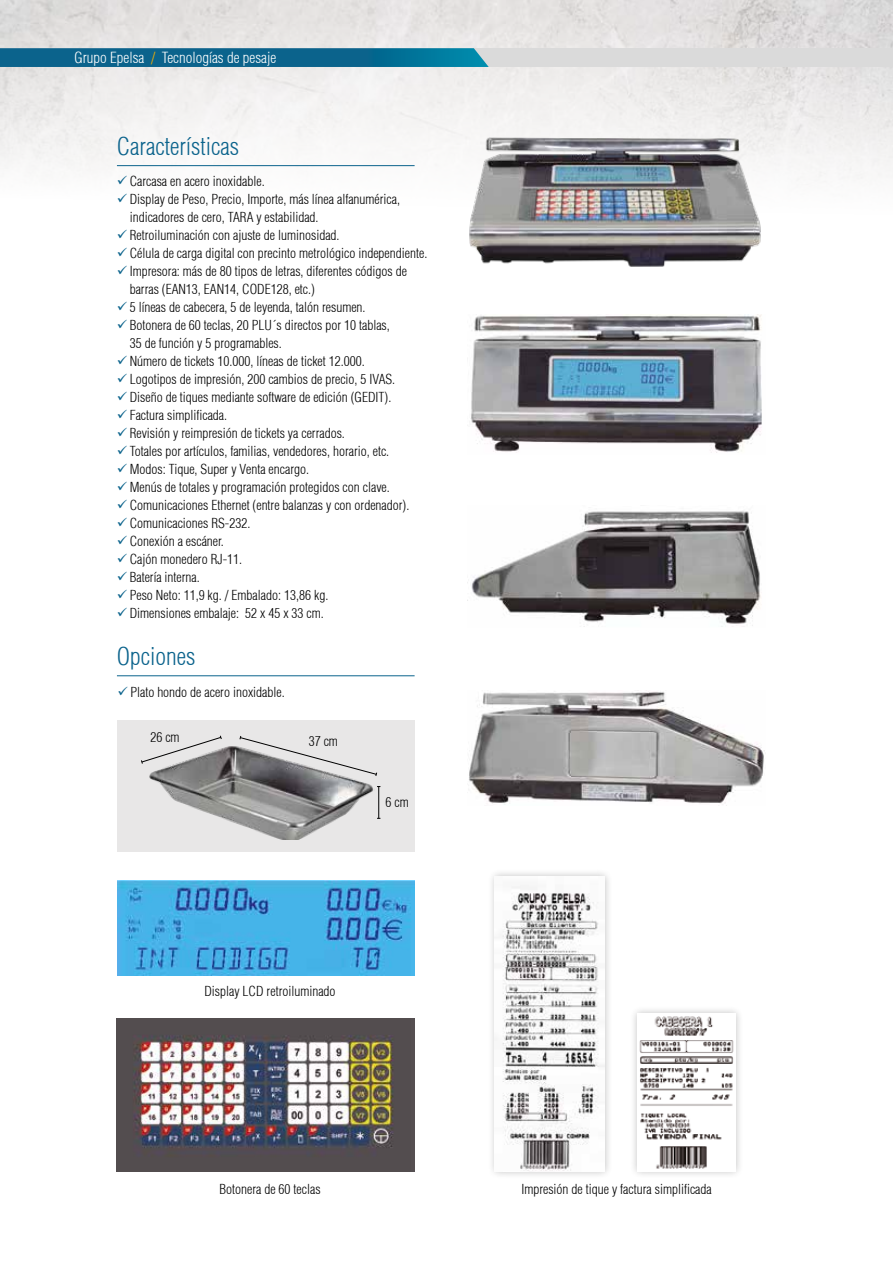
<style>
.page{position:relative;width:893px;height:1263px;background:#fff}
.page>*{position:absolute;margin:0;border:0;box-sizing:border-box;transform-origin:0 0}
.t1{font:300 condensed 24px "Helvetica";color:#0b638c}
.t2{font:300 condensed 15px "Helvetica";color:#fff}
.t3{font:300 condensed 13.5px/18px "Helvetica";color:#000}
.s1{color:#f9b000}
</style>
<div class="page">
<img style="left:0;top:0;width:893px;height:315px">
<img style="left:118px;top:881px;width:297px;height:94px">
<img style="left:117px;top:1018px;width:298px;height:153px">
<hr style="left:117px;top:675px;width:298px;height:1px;background:#0b638c">
<hr style="left:117px;top:165px;width:298px;height:1px;background:#0b638c">
<div style="left:487px;top:868px;width:126px;height:311px;background:#000;opacity:.25"></div>
<img style="left:495px;top:877px;width:110px;height:294px">
<img style="left:471px;top:511px;width:290px;height:116px">
<img style="left:469px;top:690px;width:296px;height:116px">
<img style="left:468px;top:137px;width:297px;height:133px">
<img style="left:471px;top:315px;width:291px;height:138px">
<div style="left:629px;top:1005px;width:115px;height:174px;background:#000;opacity:.25"></div>
<img style="left:637px;top:1013px;width:99px;height:158px">
<div style="left:118px;top:720px;width:297px;height:132px;background:#e8e7e7"></div>
<img style="left:149px;top:746px;width:224px;height:94px">
<svg style="left:239px;top:736px;width:138px;height:41px"></svg>
<svg style="left:141px;top:735px;width:81px;height:29px"></svg>
<hr style="left:378px;top:786px;width:1px;height:32px;background:#000">
<div style="left:0;top:48px;width:893px;height:19px;background:#dadada"></div>
<svg style="left:0;top:48px;width:489px;height:19px;background:#0e6b91"></svg>
<svg style="left:118px;top:176px;width:9px;height:8px"></svg>
<svg style="left:118px;top:194px;width:9px;height:8px"></svg>
<svg style="left:118px;top:229px;width:9px;height:9px"></svg>
<svg style="left:118px;top:247px;width:9px;height:9px"></svg>
<svg style="left:118px;top:265px;width:9px;height:9px"></svg>
<svg style="left:118px;top:301px;width:9px;height:9px"></svg>
<p class="t2" style="left:74px;top:48px;width:203px">Grupo Epelsa <span class="s1">/</span> Tecnologías de pesaje</p>
<h1 class="t1" style="left:117px;top:131px;width:124px">Características</h1>
<p class="t3" style="left:130px;top:172px;width:299px">Carcasa en acero inoxidable.<br>Display de Peso, Precio, Importe, más línea alfanumérica, indicadores de cero, TARA y estabilidad.<br>Retroiluminación con ajuste de luminosidad.<br>Célula de carga digital con precinto metrológico independiente.<br>Impresora: más de 80 tipos de letras, diferentes códigos de barras (EAN13, EAN14, CODE128, etc.)<br>5 líneas de cabecera, 5 de leyenda, talón resumen.<br>Botonera de 60 teclas, 20 PLU´s directos por 10 tablas,<br>35 de función y 5 programables.<br>Número de tickets 10.000, líneas de ticket 12.000.<br>Logotipos de impresión, 200 cambios de precio, 5 IVAS.<br>Diseño de tiques mediante software de edición (GEDIT).<br>Factura simplificada.<br>Revisión y reimpresión de tickets ya cerrados.<br>Totales por artículos, familias, vendedores, horario, etc.<br>Modos: Tique, Super y Venta encargo.<br>Menús de totales y programación protegidos con clave.<br>Comunicaciones Ethernet (entre balanzas y con ordenador).<br>Comunicaciones RS-232.<br>Conexión a escáner.<br>Cajón monedero RJ-11.<br>Batería interna.<br>Peso Neto: 11,9 kg. / Embalado: 13,86 kg.<br>Dimensiones embalaje: 52 x 45 x 33 cm.</p>
<h1 class="t1" style="left:117px;top:641px;width:80px">Opciones</h1>
<p class="t3" style="left:130px;top:682px;width:156px">Plato hondo de acero inoxidable.</p>
<p class="t3" style="left:150px;top:728px;width:31px">26 cm</p>
<p class="t3" style="left:309px;top:732px;width:31px">37 cm</p>
<p class="t3" style="left:385px;top:793px;width:25px">6 cm</p>
<p class="t3" style="left:204px;top:982px;width:133px">Display LCD retroiluminado</p>
<p class="t3" style="left:219px;top:1180px;width:103px">Botonera de 60 teclas</p>
<p class="t3" style="left:521px;top:1180px;width:192px">Impresión de tique y factura simplificada</p>
</div>
